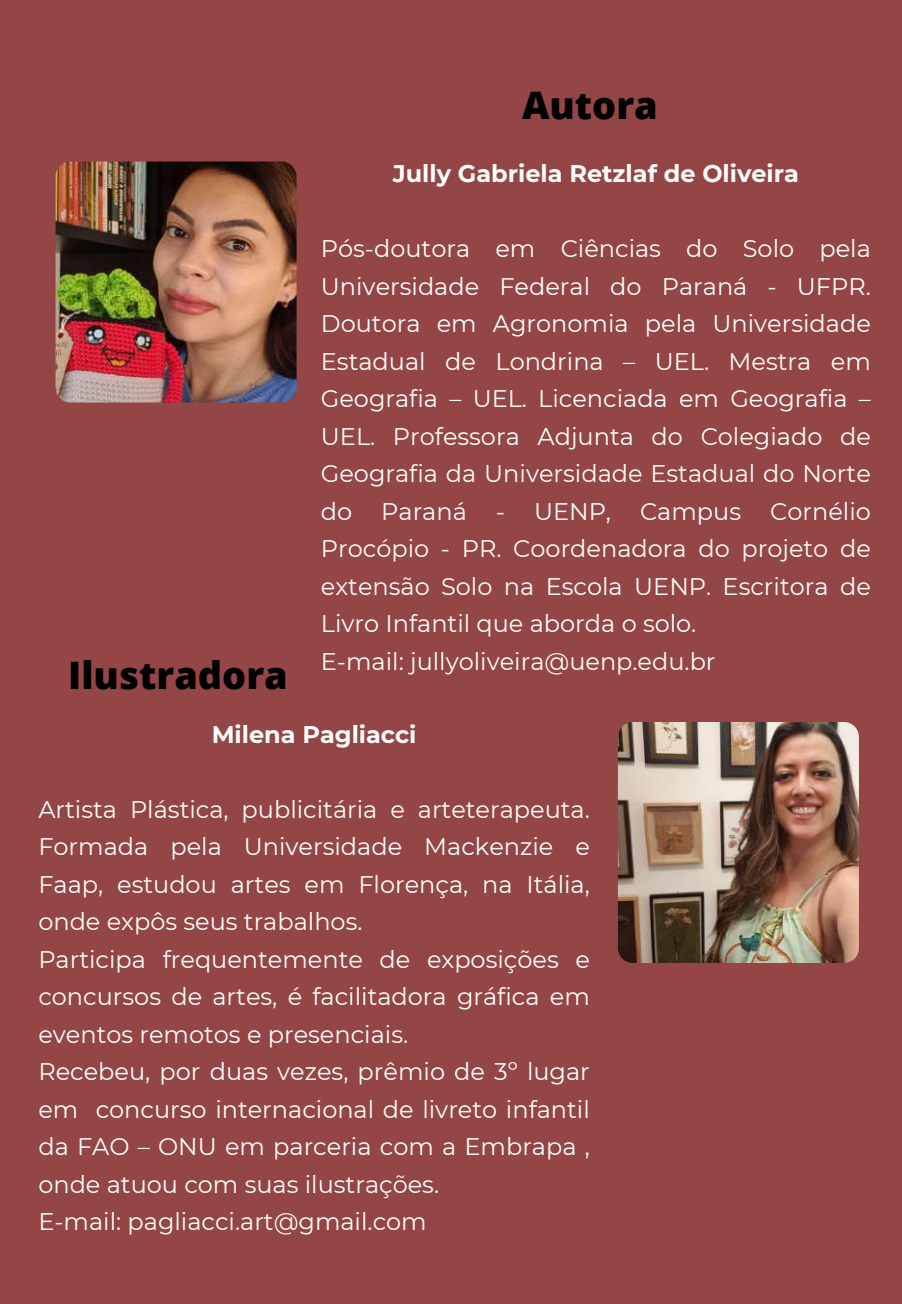
<style>
.page{position:relative;width:902px;height:1304px;background:#fff}
.page>*{position:absolute;margin:0;border:0;box-sizing:border-box;transform-origin:0 0}
.t1{font:800 37.8px "Open Sans";color:#000}
.t2{font:24px/37.6px "Montserrat";color:#fff}
.t3{font:700 24px "Montserrat";color:#fff}
</style>
<div class="page">
<div style="left:0;top:0;width:902px;height:1303px;background:#944545"></div>
<img style="left:56px;top:161px;width:240px;height:241px;border-radius:15px">
<img style="left:618px;top:722px;width:240px;height:241px;border-radius:15px">
<h1 class="t1" style="left:522px;top:79px;width:137px">Autora</h1>
<h1 class="t1" style="left:68px;top:649px;width:221px">Ilustradora</h1>
<p class="t3" style="left:393px;top:159px;width:407px">Jully Gabriela Retzlaf de Oliveira</p>
<p class="t2" style="left:321px;top:230px;width:551px">Pós-doutora em Ciências do Solo pela Universidade Federal do Paraná - UFPR.<br>Doutora em Agronomia pela Universidade Estadual de Londrina – UEL. Mestra em Geografia – UEL. Licenciada em Geografia – UEL. Professora Adjunta do Colegiado de Geografia da Universidade Estadual do Norte do Paraná - UENP, Campus Cornélio Procópio - PR. Coordenadora do projeto de extensão Solo na Escola UENP. Escritora de Livro Infantil que aborda o solo.<br>E-mail: jullyoliveira@uenp.edu.br</p>
<p class="t3" style="left:212px;top:719px;width:206px">Milena Pagliacci</p>
<p class="t2" style="left:38px;top:790px;width:553px">Artista Plástica, publicitária e arteterapeuta.<br>Formada pela Universidade Mackenzie e Faap, estudou artes em Florença, na Itália, onde expôs seus trabalhos.<br>Participa frequentemente de exposições e concursos de artes, é facilitadora gráfica em eventos remotos e presenciais.<br>Recebeu, por duas vezes, prêmio de 3º lugar em concurso internacional de livreto infantil da FAO – ONU em parceria com a Embrapa , onde atuou com suas ilustrações.<br>E-mail: pagliacci.art@gmail.com</p>
</div>
